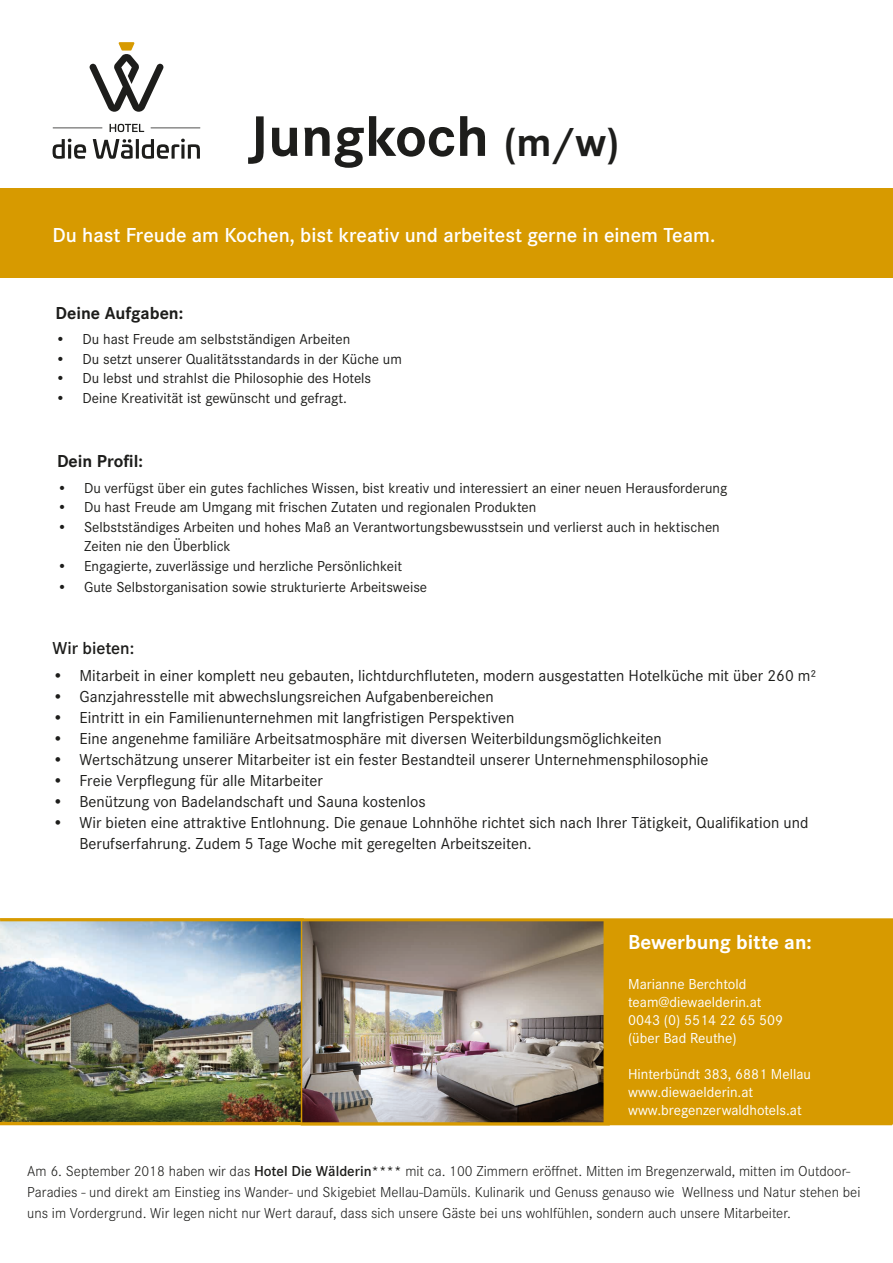
<style>
.page{position:relative;width:893px;height:1263px;background:#fff}
.page>*{position:absolute;margin:0;border:0;box-sizing:border-box;transform-origin:0 0}
.t1{font:700 59.25px "Corporate S";color:#1d1d1b}
.t2{font:600 21px "Corporate S";color:#fff}
.t3{font:700 21px "Corporate S";color:#fff}
.t4{font:700 18px "Corporate S";color:#1d1d1b}
.t5{font:600 18px "Corporate S";color:#1d1d1b}
.t6{font:16.5px/21px "Corporate S";color:#1d1d1b}
.t7{font:15px/19.5px "Corporate S";color:#1d1d1b}
.t8{font:300 15px/21px "Corporate S";color:#1d1d1b}
.t9{font:15px/18px "Corporate S";color:#fff}
.s1{font-size:42px}
.s2{font-weight:600}
</style>
<div class="page">
<div style="left:1px;top:188px;width:892px;height:90px;background:#d79a00"></div>
<img style="left:0;top:921px;width:301px;height:201px">
<img style="left:304px;top:922px;width:300px;height:200px">
<div style="left:604px;top:921px;width:289px;height:203px;background:#d79a00"></div>
<hr style="left:0;top:918px;width:893px;height:3px;background:#d79a00">
<hr style="left:0;top:1122px;width:892px;height:3px;background:#d79a00">
<div style="left:627px;top:932px;width:256px;height:189px;border:2px solid #d79a00"></div>
<svg style="left:90px;top:42px;width:73px;height:70px"></svg>
<svg style="left:53px;top:139px;width:33px;height:20px"></svg>
<svg style="left:93px;top:139px;width:40px;height:20px"></svg>
<hr style="left:136px;top:139px;width:3px;height:20px;background:#1d1d1b">
<svg style="left:142px;top:139px;width:58px;height:20px"></svg>
<svg style="left:110px;top:124px;width:34px;height:8px"></svg>
<hr style="left:53px;top:128px;width:49px;height:1px;background:#1d1d1b">
<hr style="left:151px;top:128px;width:49px;height:1px;background:#1d1d1b">
<h1 class="t1" style="left:248px;top:102px;width:372px">Jungkoch <span class="s1">(m/w)</span></h1>
<p class="t2" style="left:53px;top:223px;width:664px">Du hast Freude am Kochen, bist kreativ und arbeitest gerne in einem Team.</p>
<p class="t4" style="left:56px;top:303px;width:129px">Deine Aufgaben:</p>
<p class="t7" style="left:56px;top:330px;width:296px">• Du hast Freude am selbstständigen Arbeiten</p>
<p class="t7" style="left:56px;top:349px;width:348px">• Du setzt unserer Qualitätsstandards in der Küche um</p>
<p class="t7" style="left:56px;top:369px;width:317px">• Du lebst und strahlst die Philosophie des Hotels</p>
<p class="t7" style="left:56px;top:388px;width:293px">• Deine Kreativität ist gewünscht und gefragt.</p>
<p class="t4" style="left:57px;top:451px;width:87px">Dein Profil:</p>
<p class="t7" style="left:57px;top:478px;width:672px">• Du verfügst über ein gutes fachliches Wissen, bist kreativ und interessiert an einer neuen Herausforderung</p>
<p class="t7" style="left:57px;top:497px;width:481px">• Du hast Freude am Umgang mit frischen Zutaten und regionalen Produkten</p>
<p class="t7" style="left:84px;top:517px;width:637px;text-indent:-27px">• Selbstständiges Arbeiten und hohes Maß an Verantwortungsbewusstsein und verlierst auch in hektischen<br>Zeiten nie den Überblick</p>
<p class="t7" style="left:57px;top:556px;width:346px">• Engagierte, zuverlässige und herzliche Persönlichkeit</p>
<p class="t7" style="left:57px;top:578px;width:372px">• Gute Selbstorganisation sowie strukturierte Arbeitsweise</p>
<p class="t5" style="left:53px;top:638px;width:83px">Wir bieten:</p>
<p class="t6" style="left:53px;top:665px;width:765px">• Mitarbeit in einer komplett neu gebauten, lichtdurchfluteten, modern ausgestatten Hotelküche mit über 260 m²</p>
<p class="t6" style="left:53px;top:686px;width:443px">• Ganzjahresstelle mit abwechslungsreichen Aufgabenbereichen</p>
<p class="t6" style="left:53px;top:707px;width:463px">• Eintritt in ein Familienunternehmen mit langfristigen Perspektiven</p>
<p class="t6" style="left:53px;top:728px;width:611px">• Eine angenehme familiäre Arbeitsatmosphäre mit diversen Weiterbildungsmöglichkeiten</p>
<p class="t6" style="left:53px;top:749px;width:658px">• Wertschätzung unserer Mitarbeiter ist ein fester Bestandteil unserer Unternehmensphilosophie</p>
<p class="t6" style="left:53px;top:770px;width:272px">• Freie Verpflegung für alle Mitarbeiter</p>
<p class="t6" style="left:53px;top:791px;width:375px">• Benützung von Badelandschaft und Sauna kostenlos</p>
<p class="t6" style="left:80px;top:812px;width:730px;text-indent:-27px">• Wir bieten eine attraktive Entlohnung. Die genaue Lohnhöhe richtet sich nach Ihrer Tätigkeit, Qualifikation und<br>Berufserfahrung. Zudem 5 Tage Woche mit geregelten Arbeitszeiten.</p>
<p class="t3" style="left:628px;top:930px;width:185px">Bewerbung bitte an:</p>
<p class="t9" style="left:628px;top:975px;width:157px">Marianne Berchtold team@diewaelderin.at<br>0043 (0) 5514 22 65 509 (über Bad Reuthe)</p>
<p class="t9" style="left:628px;top:1065px;width:184px">Hinterbündt 383, 6881 Mellau www.diewaelderin.at www.bregenzerwaldhotels.at</p>
<p class="t8" style="left:27px;top:1161px;width:835px">Am 6. September 2018 haben wir das <span class="s2">Hotel Die Wälderin****</span> mit ca. 100 Zimmern eröffnet. Mitten im Bregenzerwald, mitten im Outdoor-<br>Paradies - und direkt am Einstieg ins Wander- und Skigebiet Mellau-Damüls. Kulinarik und Genuss genauso wie Wellness und Natur stehen bei uns im Vordergrund. Wir legen nicht nur Wert darauf, dass sich unsere Gäste bei uns wohlfühlen, sondern auch unsere Mitarbeiter.</p>
</div>
